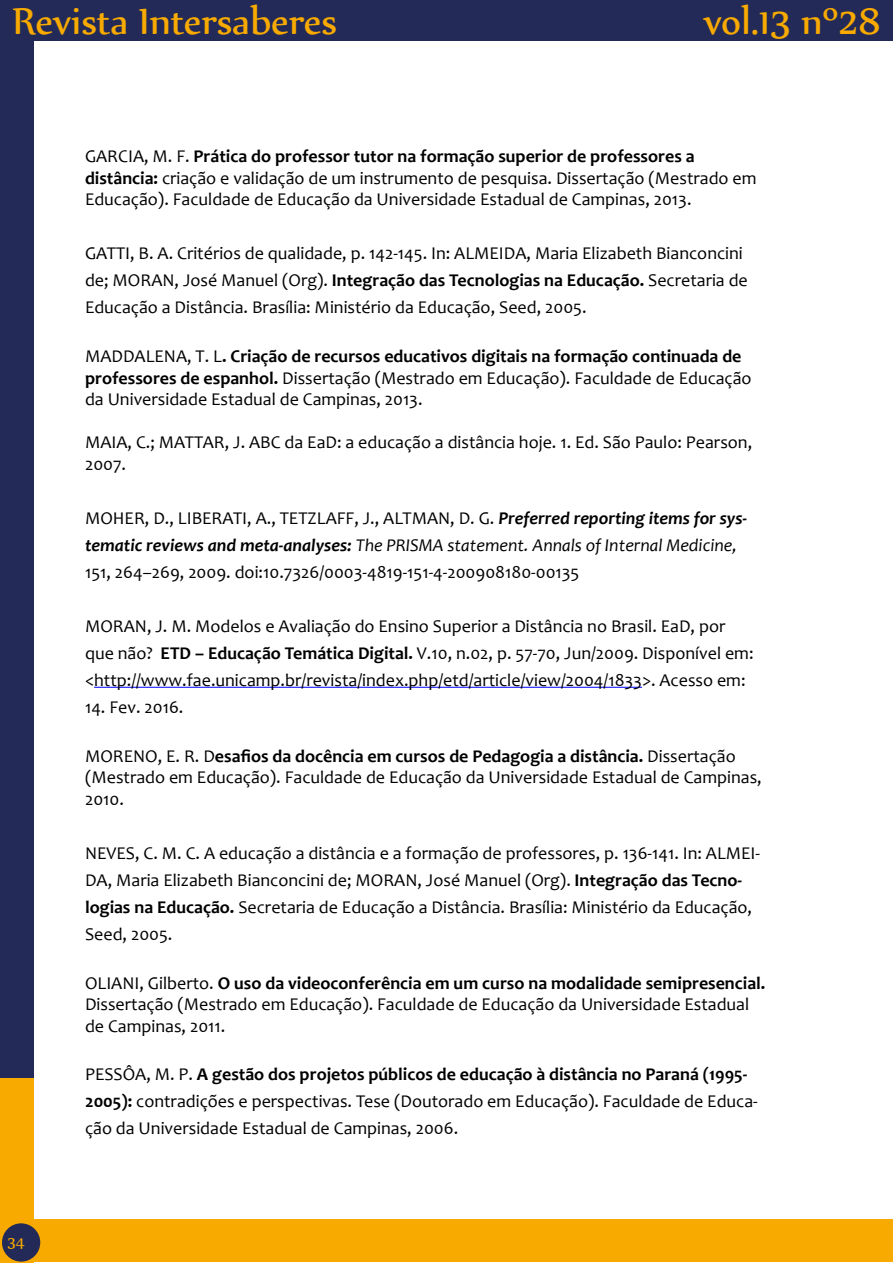
<style>
.page{position:relative;width:893px;height:1263px;background:#fff}
.page>*{position:absolute;margin:0;border:0;box-sizing:border-box;transform-origin:0 0}
.t1{font:45px "Nyala";color:#f8aa00}
.t2{font:18px/27px "Candara";color:#000}
.t3{font:18px "Nyala";color:#f8aa00}
.s1{font-weight:700}
.s2{font-weight:700;font-style:italic}
.s3{font-style:italic}
</style>
<div class="page">
<div style="left:0;top:0;width:33px;height:1081px;background:#232a57"></div>
<div style="left:0;top:0;width:893px;height:41px;background:#232a57"></div>
<div style="left:0;top:1078px;width:33px;height:185px;background:#f8aa00"></div>
<div style="left:21px;top:1219px;width:872px;height:43px;background:#f8aa00"></div>
<div style="left:2px;top:1223px;width:38px;height:38px;background:#232a57;border-radius:50%"></div>
<hr style="left:94px;top:687px;width:548px;height:1px;background:#00f">
<h1 class="t1" style="left:13px;top:-6px;width:326px">Revista Intersaberes</h1>
<h1 class="t1" style="left:704px;top:-6px;width:178px">vol.13 nº28</h1>
<p class="t2" style="left:85px;top:145px;width:673px;line-height:21.6px">GARCIA, M. F. <span class="s1">Prática do professor tutor na formação superior de professores a distância:</span> criação e validação de um instrumento de pesquisa. Dissertação (Mestrado em<br>Educação). Faculdade de Educação da Universidade Estadual de Campinas, 2013.</p>
<p class="t2" style="left:85px;top:240px;width:664px">GATTI, B. A. Critérios de qualidade, p. 142-145. In: ALMEIDA, Maria Elizabeth Bianconcini de; MORAN, José Manuel (Org). <span class="s1">Integração das Tecnologias na Educação.</span> Secretaria de<br>Educação a Distância. Brasília: Ministério da Educação, Seed, 2005.</p>
<p class="t2" style="left:85px;top:345px;width:668px;line-height:21.6px">MADDALENA, T. L<span class="s1">. Criação de recursos educativos digitais na formação continuada de professores de espanhol.</span> Dissertação (Mestrado em Educação). Faculdade de Educação da Universidade Estadual de Campinas, 2013.</p>
<p class="t2" style="left:85px;top:432px;width:669px;line-height:21.6px">MAIA, C.; MATTAR, J. ABC da EaD: a educação a distância hoje. 1. Ed. São Paulo: Pearson,<br>2007.</p>
<p class="t2" style="left:85px;top:504px;width:663px">MOHER, D., LIBERATI, A., TETZLAFF, J., ALTMAN, D. G. <span class="s2">Preferred reporting items for sys&shy;tematic reviews and meta-analyses:</span> <span class="s3">The PRISMA statement. Annals of Internal Medicine,<br></span>151, 264–269, 2009. doi:10.7326/0003-4819-151-4-200908180-00135</p>
<p class="t2" style="left:85px;top:612px;width:670px">MORAN, J. M. Modelos e Avaliação do Ensino Superior a Distância no Brasil. EaD, por que não? <span class="s1">ETD – Educação Temática Digital.</span> V.10, n.02, p. 57-70, Jun/2009. Disponível em: &lt;http://www.fae.unicamp.br/revista/index.php/etd/article/view/2004/1833&gt;. Acesso em:</p>
<p class="t2" style="left:85px;top:693px;width:100px">14. Fev. 2016.</p>
<p class="t2" style="left:85px;top:745px;width:678px;line-height:21.6px">MORENO, E. R. D<span class="s1">esafios da docência em cursos de Pedagogia a distância.</span> Dissertação (Mestrado em Educação). Faculdade de Educação da Universidade Estadual de Campinas,<br>2010.</p>
<p class="t3" style="left:8px;top:1231px;width:19px">34</p>
<p class="t2" style="left:85px;top:839px;width:676px">NEVES, C. M. C. A educação a distância e a formação de professores, p. 136-141. In: ALMEI-DA, Maria Elizabeth Bianconcini de; MORAN, José Manuel (Org). <span class="s1">Integração das Tecno&shy;logias na Educação.</span> Secretaria de Educação a Distância. Brasília: Ministério da Educação, Seed, 2005.</p>
<p class="t2" style="left:85px;top:972px;width:682px;line-height:21.6px">OLIANI, Gilberto. <span class="s1">O uso da videoconferência em um curso na modalidade semipresencial.<br></span>Dissertação (Mestrado em Educação). Faculdade de Educação da Universidade Estadual de Campinas, 2011.</p>
<p class="t2" style="left:85px;top:1061px;width:674px">PESSÔA, M. P. <span class="s1">A gestão dos projetos públicos de educação à distância no Paraná (1995-<br>2005):</span> contradições e perspectivas. Tese (Doutorado em Educação). Faculdade de Educa&shy;ção da Universidade Estadual de Campinas, 2006.</p>
</div>
